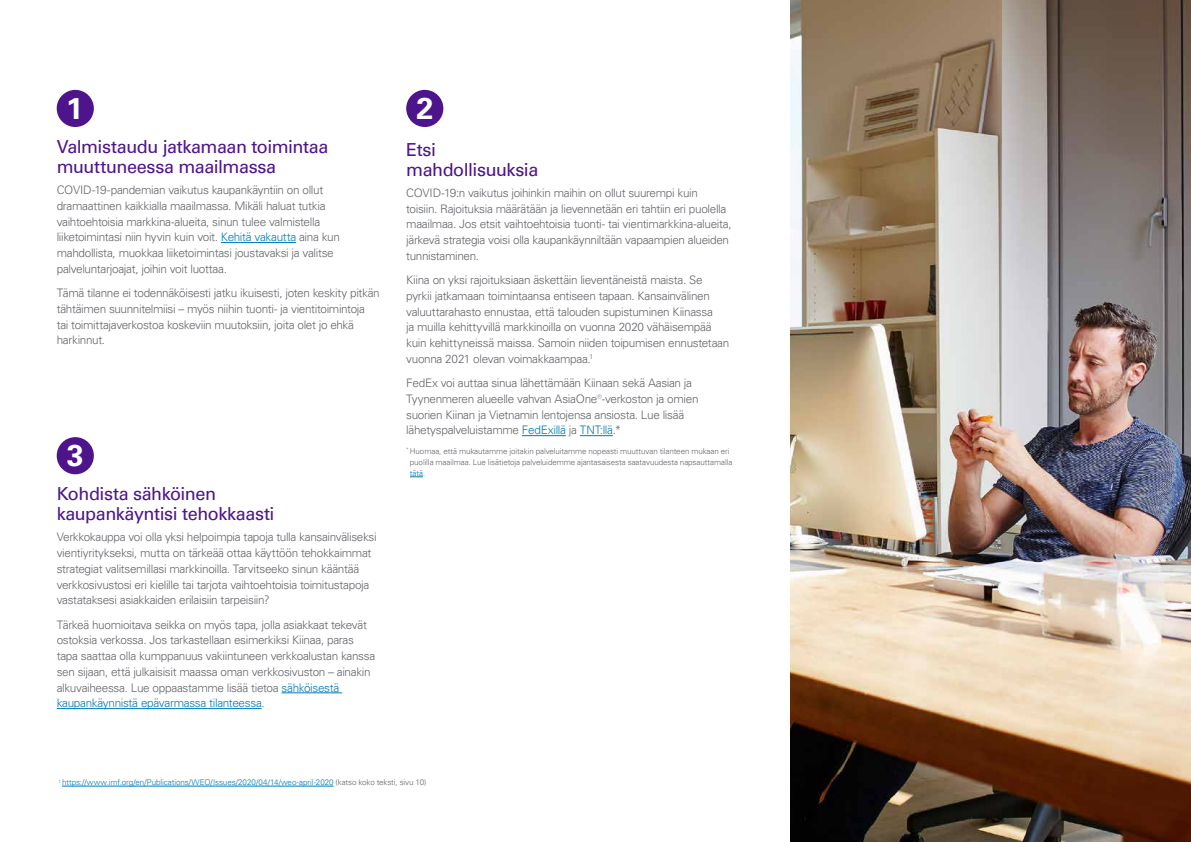
<style>
.page{position:relative;width:1191px;height:842px;background:#fff}
.page>*{position:absolute;margin:0;border:0;box-sizing:border-box;transform-origin:0 0}
.t1{font:700 30.4px "Univers LT Pro 65";color:#fff}
.t2{font:18px/20px "Univers LT Pro 55 Roman";letter-spacing:-.025em;color:#4d148c}
.t3{font:300 11.8px/15.7px "Univers LT Pro 45";letter-spacing:-.03em;color:#62656a}
.t4{font:300 8px/11px "Univers LT Pro 45";letter-spacing:-.01em;color:#62656a}
.t5{font:300 8px "Univers LT Pro 45";letter-spacing:-.01em;color:#007ab7}
.s1{color:#007ab7}
.s2{color:#62656a}
</style>
<div class="page">
<img style="left:790px;top:0;width:401px;height:842px">
<hr style="left:221px;top:242px;width:75px;height:1px;background:#007ab7">
<div style="left:57px;top:90px;width:37px;height:37px;background:#4d148c;border-radius:50%"></div>
<hr style="left:522px;top:435px;width:44px;height:1px;background:#007ab7">
<hr style="left:580px;top:435px;width:33px;height:1px;background:#007ab7">
<svg style="left:410px;top:477px;width:13px;height:1px"></svg>
<div style="left:406px;top:90px;width:37px;height:37px;background:#4d148c;border-radius:50%"></div>
<hr style="left:62px;top:786px;width:271px;height:1px;background:#007ab7">
<hr style="left:281px;top:692px;width:61px;height:1px;background:#007ab7">
<hr style="left:57px;top:708px;width:204px;height:1px;background:#007ab7">
<div style="left:57px;top:437px;width:37px;height:37px;background:#4d148c;border-radius:50%"></div>
<h1 class="t1" style="left:66px;top:87px;width:18px">1</h1>
<h2 class="t2" style="left:57px;top:135px;width:273px">Valmistaudu jatkamaan toimintaa muuttuneessa maailmassa</h2>
<p class="t3" style="left:57px;top:182px;width:285px">COVID-19-pandemian vaikutus kaupankäyntiin on ollut dramaattinen kaikkialla maailmassa. Mikäli haluat tutkia vaihtoehtoisia markkina-alueita, sinun tulee valmistella liiketoimintasi niin hyvin kuin voit. <span class="s1">Kehitä vakautta</span> aina kun mahdollista, muokkaa liiketoimintasi joustavaksi ja valitse palveluntarjoajat, joihin voit luottaa.</p>
<p class="t3" style="left:57px;top:285px;width:324px">Tämä tilanne ei todennäköisesti jatku ikuisesti, joten keskity pitkän tähtäimen suunnitelmiisi – myös niihin tuonti- ja vientitoimintoja tai toimittajaverkostoa koskeviin muutoksiin, joita olet jo ehkä harkinnut.</p>
<h1 class="t1" style="left:67px;top:434px;width:18px">3</h1>
<h2 class="t2" style="left:57px;top:483px;width:219px">Kohdista sähköinen kaupankäyntisi tehokkaasti</h2>
<p class="t3" style="left:57px;top:529px;width:321px">Verkkokauppa voi olla yksi helpoimpia tapoja tulla kansainväliseksi vientiyritykseksi, mutta on tärkeää ottaa käyttöön tehokkaimmat strategiat valitsemillasi markkinoilla. Tarvitseeko sinun kääntää verkkosivustosi eri kielille tai tarjota vaihtoehtoisia toimitustapoja vastataksesi asiakkaiden erilaisiin tarpeisiin?</p>
<p class="t3" style="left:57px;top:616px;width:320px">Tärkeä huomioitava seikka on myös tapa, jolla asiakkaat tekevät ostoksia verkossa. Jos tarkastellaan esimerkiksi Kiinaa, paras tapa saattaa olla kumppanuus vakiintuneen verkkoalustan kanssa sen sijaan, että julkaisisit maassa oman verkkosivuston – ainakin alkuvaiheessa. Lue oppaastamme lisää tietoa <span class="s1">sähköisestä kaupankäynnistä epävarmassa tilanteessa</span>.</p>
<h1 class="t1" style="left:416px;top:87px;width:18px">2</h1>
<h2 class="t2" style="left:406px;top:138px;width:134px">Etsi mahdollisuuksia</h2>
<p class="t3" style="left:406px;top:185px;width:327px">COVID-19:n vaikutus joihinkin maihin on ollut suurempi kuin toisiin. Rajoituksia määrätään ja lievennetään eri tahtiin eri puolella maailmaa. Jos etsit vaihtoehtoisia tuonti- tai vientimarkkina-alueita, järkevä strategia voisi olla kaupankäynniltään vapaampien alueiden tunnistaminen.</p>
<p class="t3" style="left:406px;top:272px;width:324px">Kiina on yksi rajoituksiaan äskettäin lieventäneistä maista. Se pyrkii jatkamaan toimintaansa entiseen tapaan. Kansainvälinen valuuttarahasto ennustaa, että talouden supistuminen Kiinassa<br>ja muilla kehittyvillä markkinoilla on vuonna 2020 vähäisempää kuin kehittyneissä maissa. Samoin niiden toipumisen ennustetaan vuonna 2021 olevan voimakkaampaa.<sup>1</sup></p>
<p class="t3" style="left:406px;top:375px;width:294px">FedEx voi auttaa sinua lähettämään Kiinaan sekä Aasian ja Tyynenmeren alueelle vahvan AsiaOne®-verkoston ja omien suorien Kiinan ja Vietnamin lentojensa ansiosta. Lue lisää lähetyspalveluistamme <span class="s1">FedExillä</span> ja <span class="s1">TNT:llä</span>.*</p>
<p class="t4" style="left:410px;top:445px;width:324px;text-indent:-4px"><sup>*</sup> Huomaa, että mukautamme joitakin palveluitamme nopeasti muuttuvan tilanteen mukaan eri puolilla maailmaa. Lue lisätietoja palveluidemme ajantasaisesta saatavuudesta napsauttamalla <span class="s1">tätä</span>.</p>
<p class="t5" style="left:58px;top:777px;width:369px"><sup>1</sup> https://www.imf.org/en/Publications/WEO/Issues/2020/04/14/weo-april-2020 <span class="s2">(katso koko teksti, sivu 10)</span></p>
</div>
